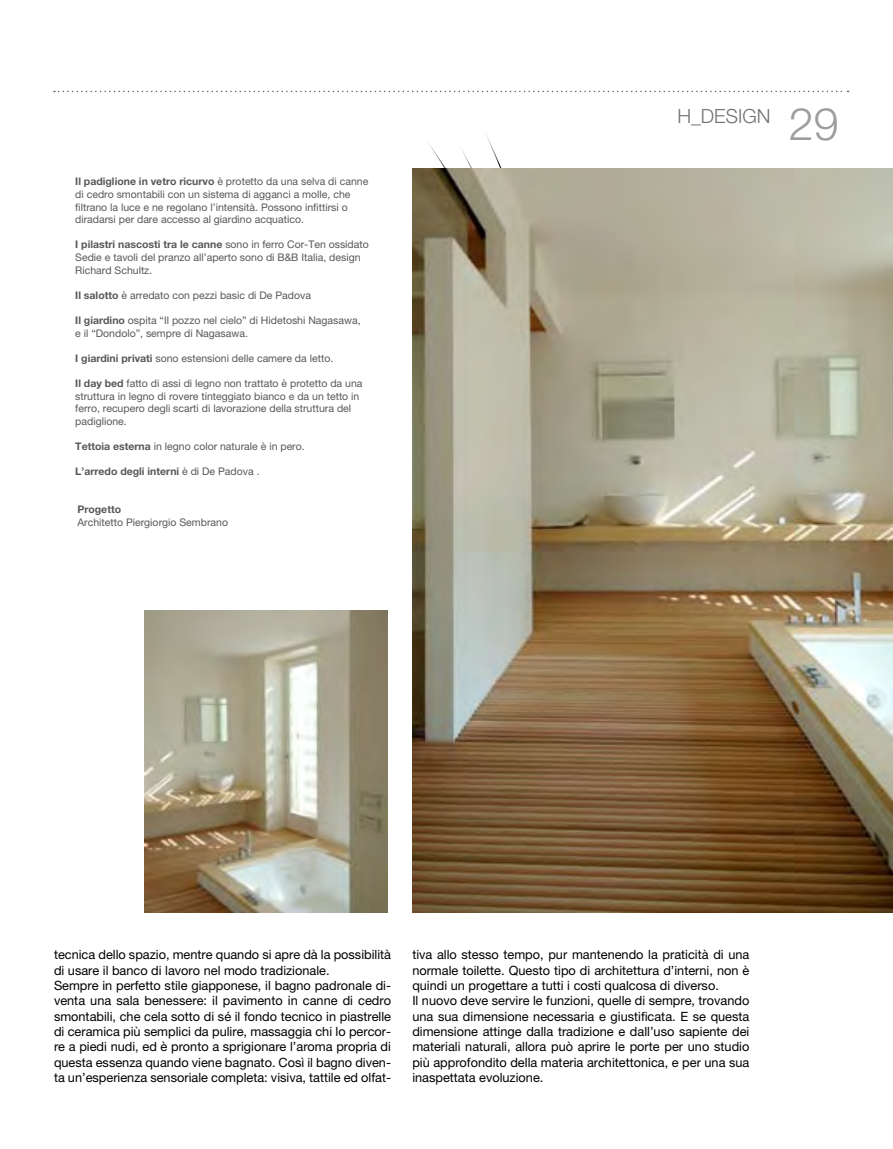
<style>
.page{position:relative;width:893px;height:1149px;background:#fff}
.page>*{position:absolute;margin:0;border:0;box-sizing:border-box;transform-origin:0 0}
.t1{font:300 45px "Helvetica Neue";color:#9c9d9f}
.t2{font:300 19.5px "Helvetica Neue";color:#707173}
.t3{font:12.75px/15.3px "Helvetica Neue";color:#000}
.t4{font:10.5px/12.6px "Helvetica Neue";color:#58585a}
.t5{font:700 10.5px "Helvetica Neue";color:#58585a}
.s1{font-weight:700}
.s2{font-weight:400}
</style>
<div class="page">
<svg style="left:54px;top:91px;width:795px;height:1px"></svg>
<img style="left:145px;top:610px;width:242px;height:302px">
<svg style="left:417px;top:134px;width:105px;height:35px"></svg>
<img style="left:412px;top:169px;width:481px;height:743px">
<p class="t4" style="left:75px;top:175px;width:295px"><span class="s1">Il padiglione in vetro ricurvo</span> è protetto da una selva di canne di cedro smontabili con un sistema di agganci a molle, che filtrano la luce e ne regolano l’intensità. Possono infittirsi o diradarsi per dare accesso al giardino acquatico.</p>
<p class="t4" style="left:75px;top:238px;width:295px"><span class="s1">I pilastri nascosti tra le canne</span> sono in ferro Cor-Ten ossidato<br>Sedie e tavoli del pranzo all’aperto sono di B&amp;B Italia, design<br>Richard Schultz.</p>
<p class="t4" style="left:75px;top:288px;width:237px"><span class="s1">Il salotto</span> è arredato con pezzi basic di De Padova</p>
<p class="t4" style="left:75px;top:314px;width:287px"><span class="s1">Il giardino</span> ospita “Il pozzo nel cielo” di Hidetoshi Nagasawa, e il “Dondolo”, sempre di Nagasawa.</p>
<p class="t4" style="left:75px;top:351px;width:260px"><span class="s1">I giardini privati</span> sono estensioni delle camere da letto.</p>
<p class="t4" style="left:75px;top:377px;width:289px"><span class="s1">Il day bed</span> fatto di assi di legno non trattato è protetto da una struttura in legno di rovere tinteggiato bianco e da un tetto in ferro, recupero degli scarti di lavorazione della struttura del padiglione.</p>
<p class="t4" style="left:75px;top:440px;width:231px"><span class="s1">Tettoia esterna</span> in legno color naturale è in pero.</p>
<p class="t5" style="left:75px;top:465px;width:186px">L’arredo degli interni <span class="s2">è di De Padova .</span></p>
<p class="t5" style="left:77px;top:502px;width:45px">Progetto</p>
<p class="t4" style="left:77px;top:515px;width:152px">Architetto Piergiorgio Sembrano</p>
<h2 class="t2" style="left:677px;top:104px;width:36px">H_DESIGN</h2>
<h1 class="t1" style="left:789px;top:96px;width:52px">29</h1>
<p class="t3" style="left:54px;top:946px;width:339px">tecnica dello spazio, mentre quando si apre dà la possibilità di usare il banco di lavoro nel modo tradizionale.<br>Sempre in perfetto stile giapponese, il bagno padronale di&shy;venta una sala benessere: il pavimento in canne di cedro smontabili, che cela sotto di sé il fondo tecnico in piastrelle di ceramica più semplici da pulire, massaggia chi lo percor&shy;re a piedi nudi, ed è pronto a sprigionare l’aroma propria di questa essenza quando viene bagnato. Così il bagno diven&shy;ta un’esperienza sensoriale completa: visiva, tattile ed olfat-</p>
<p class="t3" style="left:412px;top:946px;width:339px">tiva allo stesso tempo, pur mantenendo la praticità di una normale toilette. Questo tipo di architettura d’interni, non è quindi un progettare a tutti i costi qualcosa di diverso.<br>Il nuovo deve servire le funzioni, quelle di sempre, trovando una sua dimensione necessaria e giustificata. E se questa dimensione attinge dalla tradizione e dall’uso sapiente dei materiali naturali, allora può aprire le porte per uno studio più approfondito della materia architettonica, e per una sua inaspettata evoluzione.</p>
</div>
